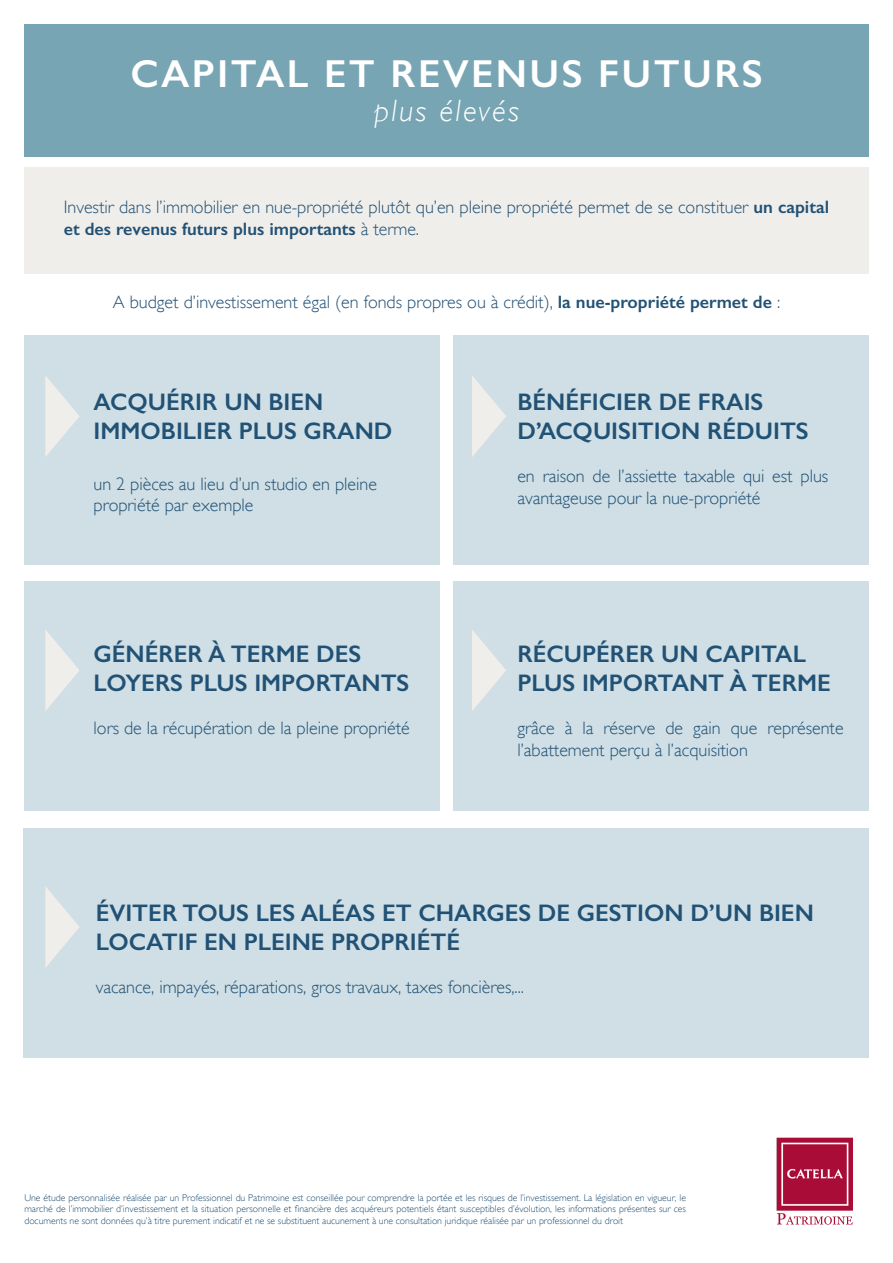
<style>
.page{position:relative;width:893px;height:1263px;background:#fff}
.page>*{position:absolute;margin:0;border:0;box-sizing:border-box;transform-origin:0 0}
.t1{font:600 39.15px "Gill Sans";letter-spacing:.06em;color:#fff}
.t2{font:italic 300 30.9px "Gill Sans";letter-spacing:.07em;color:#fff}
.t3{font:600 24px/28.8px "Gill Sans";color:#215175}
.t4{font:300 18px/21.6px "Gill Sans";color:#215175}
.t5{font:300 9.75px/11.7px "Gill Sans";color:#215175;text-align:justify}
.s1{font-weight:600}
</style>
<div class="page">
<div style="left:24px;top:24px;width:845px;height:133px;background:#77a5b3"></div>
<div style="left:24px;top:168px;width:845px;height:106px;background:#f0eeea"></div>
<img style="left:777px;top:1137px;width:76px;height:74px">
<svg style="left:777px;top:1213px;width:76px;height:11px"></svg>
<div style="left:24px;top:335px;width:416px;height:230px;background:#cfdfe5"></div>
<div style="left:453px;top:335px;width:416px;height:230px;background:#cfdfe5"></div>
<div style="left:24px;top:581px;width:416px;height:230px;background:#cfdfe5"></div>
<div style="left:453px;top:581px;width:416px;height:230px;background:#cfdfe5"></div>
<div style="left:23px;top:828px;width:846px;height:230px;background:#cfdfe5"></div>
<svg style="left:45px;top:376px;width:35px;height:81px"></svg>
<svg style="left:472px;top:376px;width:34px;height:81px"></svg>
<svg style="left:45px;top:630px;width:35px;height:81px"></svg>
<svg style="left:472px;top:630px;width:34px;height:81px"></svg>
<svg style="left:45px;top:886px;width:34px;height:82px"></svg>
<p class="t1" style="left:130px;top:50px;width:634px">CAPITAL ET REVENUS FUTURS</p>
<p class="t2" style="left:374px;top:93px;width:147px">plus élevés</p>
<p class="t4" style="left:64px;top:196px;width:767px">Investir dans l’immobilier en nue-propriété plutôt qu’en pleine propriété permet de se constituer <span class="s1">un capital et des revenus futurs plus importants</span> à terme.</p>
<p class="t4" style="left:113px;top:291px;width:669px">A budget d’investissement égal (en fonds propres ou à crédit), <span class="s1">la nue-propriété permet de</span> :</p>
<p class="t3" style="left:94px;top:388px;width:231px">ACQUÉRIR UN BIEN</p>
<p class="t3" style="left:94px;top:416px;width:300px">IMMOBILIER PLUS GRAND</p>
<p class="t4" style="left:94px;top:473px;width:285px">un 2 pièces au lieu d’un studio en pleine</p>
<p class="t4" style="left:94px;top:494px;width:161px">propriété par exemple</p>
<p class="t3" style="left:94px;top:639px;width:317px">GÉNÉRER À TERME DES<br>LOYERS PLUS IMPORTANTS</p>
<p class="t4" style="left:94px;top:717px;width:318px">lors de la récupération de la pleine propriété</p>
<p class="t3" style="left:517px;top:388px;width:248px">BÉNÉFICIER DE FRAIS</p>
<p class="t3" style="left:517px;top:416px;width:293px">D’ACQUISITION RÉDUITS</p>
<p class="t4" style="left:517px;top:465px;width:312px">en raison de l’assiette taxable qui est plus avantageuse pour la nue-propriété</p>
<p class="t3" style="left:517px;top:639px;width:315px">RÉCUPÉRER UN CAPITAL<br>PLUS IMPORTANT À TERME</p>
<p class="t4" style="left:517px;top:717px;width:328px">grâce à la réserve de gain que représente l’abattement perçu à l’acquisition</p>
<p class="t3" style="left:96px;top:898px;width:720px">ÉVITER TOUS LES ALÉAS ET CHARGES DE GESTION D’UN BIEN<br>LOCATIF EN PLEINE PROPRIÉTÉ</p>
<p class="t4" style="left:96px;top:976px;width:430px">vacance, impayés, réparations, gros travaux, taxes foncières,...</p>
<p class="t5" style="left:24px;top:1191px;width:663px">Une étude personnalisée réalisée par un Professionnel du Patrimoine est conseillée pour comprendre la portée et les risques de l’investissement. La législation en vigueur, le marché de l’immobilier d’investissement et la situation personnelle et financière des acquéreurs potentiels étant susceptibles d’évolution, les informations présentes sur ces documents ne sont données qu’à titre purement indicatif et ne se substituent aucunement à une consultation juridique réalisée par un professionnel du droit</p>
</div>
